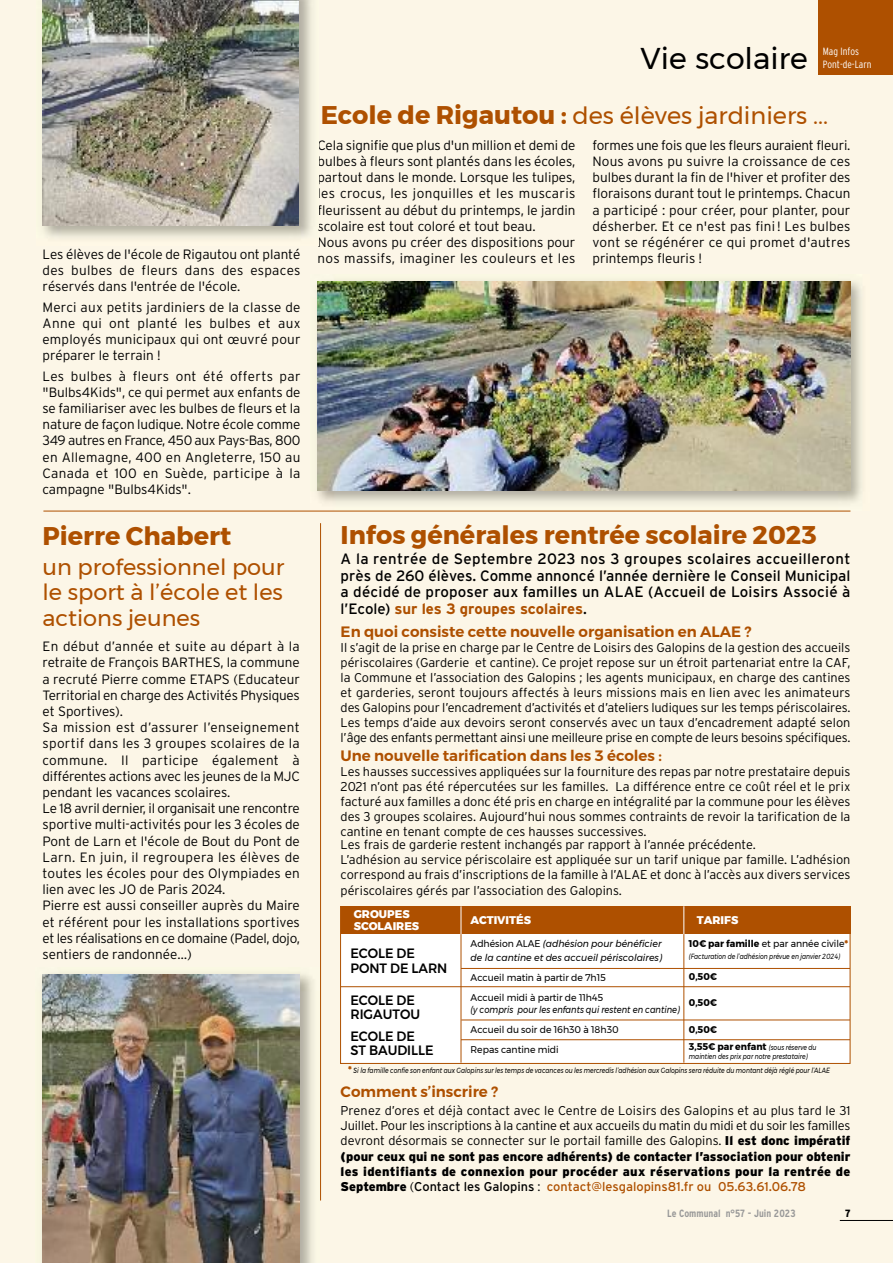
<style>
.page{position:relative;width:893px;height:1263px;background:#fcf6e7}
.page>*{position:absolute;margin:0;border:0;box-sizing:border-box;transform-origin:0 0}
.t1{font:30px "Montserrat";color:#000}
.t2{font:700 25.5px "Montserrat";color:#ae5000}
.t3{font:24px "Montserrat";color:#ae5000}
.t4{font:22.5px/25.5px "Montserrat";color:#ae5000;text-align:justify}
.t5{font:15px/16.5px "Interstate";letter-spacing:.01em;color:#000;text-align:justify}
.t6{font:600 15px "Montserrat";color:#ae5000}
.t7{font:300 13.5px/16.2px "Interstate";color:#000;text-align:justify}
.t8{font:500 13.5px/13.8px "Montserrat";color:#000;scale:.95 1}
.t9{font:300 12.75px/15px "Interstate";color:#000;text-align:justify}
.t10{font:800 11.1px/11.6px "Montserrat";color:#fff}
.t11{font:700 condensed 10.5px "Interstate";color:#999}
.t12{font:300 condensed 10.5px "Interstate";color:#fff}
.t13{font:900 condensed 10.5px "Interstate";color:#000}
.t14{font:9.75px/19.8px "Montserrat";color:#000;scale:.95 1}
.t15{font:italic 9.75px/14px "Montserrat";color:#000;scale:.95 1}
.t16{font:italic 9.75px "Montserrat";color:#000;scale:.85 1}
.t17{font:700 9.75px "Montserrat";color:#000;scale:.95 1}
.t18{font:italic 7.5px "Montserrat";color:#000;scale:.8 1}
.s1{font-weight:700;font-size:25.5px}
.s2{font-weight:700;color:#ae5000}
.s3{font-style:normal}
.s4{font-weight:700}
.s5{font-weight:900;color:#ae5000}
.s6{font-weight:400;font-style:italic;font-size:7.5px}
.s7{font-weight:900;font-style:normal;font-size:9.75px;color:#ae5000}
.s8{font-weight:900}
.s9{font-weight:400}
.s10{font-weight:400;color:#ae5000}
</style>
<div class="page">
<img style="left:42px;top:0;width:270px;height:238px">
<img style="left:43px;top:0;width:256px;height:225px">
<img style="left:317px;top:280px;width:545px;height:223px">
<img style="left:317px;top:282px;width:533px;height:208px">
<img style="left:42px;top:973px;width:271px;height:290px">
<img style="left:43px;top:974px;width:257px;height:289px">
<hr style="left:840px;top:1220px;width:53px;height:1px;background:#000">
<div style="left:819px;top:0;width:74px;height:74px;background:#ae5000"></div>
<hr style="left:320px;top:523px;width:1px;height:677px;background:#ae5000">
<div style="left:341px;top:907px;width:509px;height:156px;background:#fff"></div>
<div style="left:341px;top:906px;width:509px;height:28px;background:#ae5000"></div>
<hr style="left:461px;top:968px;width:389px;height:1px;background:#ae5000">
<hr style="left:341px;top:986px;width:509px;height:1px;background:#ae5000">
<hr style="left:461px;top:1020px;width:389px;height:1px;background:#ae5000">
<hr style="left:461px;top:1039px;width:389px;height:1px;background:#ae5000">
<hr style="left:461px;top:912px;width:1px;height:151px;background:#ae5000">
<svg style="left:461px;top:906px;width:1px;height:28px"></svg>
<hr style="left:684px;top:912px;width:1px;height:151px;background:#ae5000">
<svg style="left:684px;top:906px;width:1px;height:28px"></svg>
<hr style="left:43px;top:511px;width:807px;height:1px;background:#ae5000">
<p class="t7" style="left:43px;top:246px;width:259px">Les élèves de l'école de Rigautou ont planté des bulbes de fleurs dans des espaces réservés dans l'entrée de l'école.</p>
<p class="t7" style="left:43px;top:299px;width:259px">Merci aux petits jardiniers de la classe de Anne qui ont planté les bulbes et aux employés municipaux qui ont œuvré pour préparer le terrain !</p>
<p class="t7" style="left:43px;top:368px;width:259px">Les bulbes à fleurs ont été offerts par "Bulbs4Kids", ce qui permet aux enfants de se familiariser avec les bulbes de fleurs et la nature de façon ludique. Notre école comme 349 autres en France, 450 aux Pays-Bas, 800 en Allemagne, 400 en Angleterre, 150 au Canada et 100 en Suède, participe à la campagne "Bulbs4Kids".</p>
<h2 class="t2" style="left:43px;top:520px;width:190px">Pierre Chabert</h2>
<h3 class="t4" style="left:43px;top:554px;width:243px">un professionnel pour le sport à l’école et les actions jeunes</h3>
<p class="t7" style="left:43px;top:638px;width:259px;text-align:left">En début d’année et suite au départ à la retraite de François BARTHES, la commune a recruté Pierre comme ETAPS (Educateur Territorial en charge des Activités Physiques et Sportives).<br>Sa mission est d’assurer l’enseignement sportif dans les 3 groupes scolaires de la commune. Il participe également à différentes actions avec les jeunes de la MJC pendant les vacances scolaires.<br>Le 18 avril dernier, il organisait une rencontre sportive multi-activités pour les 3 écoles de Pont de Larn et l'école de Bout du Pont de Larn. En juin, il regroupera les élèves de toutes les écoles pour des Olympiades en lien avec les JO de Paris 2024.<br>Pierre est aussi conseiller auprès du Maire et référent pour les installations sportives et les réalisations en ce domaine (Padel, dojo, sentiers de randonnée…)</p>
<h1 class="t1" style="left:641px;top:40px;width:169px">Vie scolaire</h1>
<p class="t12" style="left:823px;top:47px;width:38px">Mag Infos</p>
<p class="t12" style="left:823px;top:61px;width:50px">Pont-de-Larn</p>
<h3 class="t3" style="left:321px;top:100px;width:509px"><span class="s1">Ecole de Rigautou :</span> des élèves jardiniers ...</h3>
<p class="t7" style="left:317px;top:137px;width:259px;text-align:left">Cela signifie que plus d'un million et demi de bulbes à fleurs sont plantés dans les écoles, partout dans le monde. Lorsque les tulipes, les crocus, les jonquilles et les muscaris fleurissent au début du printemps, le jardin scolaire est tout coloré et tout beau.<br>Nous avons pu créer des dispositions pour nos massifs, imaginer les couleurs et les</p>
<p class="t7" style="left:592px;top:137px;width:259px">formes une fois que les fleurs auraient fleuri.<br>Nous avons pu suivre la croissance de ces bulbes durant la fin de l'hiver et profiter des floraisons durant tout le printemps. Chacun a participé : pour créer, pour planter, pour désherber. Et ce n'est pas fini ! Les bulbes vont se régénérer ce qui promet d'autres printemps fleuris !</p>
<h2 class="t2" style="left:341px;top:519px;width:478px">Infos générales rentrée scolaire 2023</h2>
<p class="t5" style="left:341px;top:551px;width:511px">A la rentrée de Septembre 2023 nos 3 groupes scolaires accueilleront près de 260 élèves. Comme annoncé l’année dernière le Conseil Municipal a décidé de proposer aux familles un ALAE (Accueil de Loisirs Associé à l’Ecole) <span class="s2">sur les 3 groupes scolaires</span>.</p>
<p class="t6" style="left:341px;top:622px;width:412px">En quoi consiste cette nouvelle organisation en ALAE ?</p>
<p class="t9" style="left:341px;top:640px;width:511px">Il s’agit de la prise en charge par le Centre de Loisirs des Galopins de la gestion des accueils périscolaires (Garderie et cantine). Ce projet repose sur un étroit partenariat entre la CAF, la Commune et l’association des Galopins ; les agents municipaux, en charge des cantines et garderies, seront toujours affectés à leurs missions mais en lien avec les animateurs des Galopins pour l’encadrement d’activités et d’ateliers ludiques sur les temps périscolaires.<br>Les temps d’aide aux devoirs seront conservés avec un taux d’encadrement adapté selon l’âge des enfants permettant ainsi une meilleure prise en compte de leurs besoins spécifiques.</p>
<p class="t6" style="left:341px;top:746px;width:323px">Une nouvelle tarification dans les 3 écoles :</p>
<p class="t9" style="left:341px;top:764px;width:511px">Les hausses successives appliquées sur la fourniture des repas par notre prestataire depuis 2021 n’ont pas été répercutées sur les familles. La différence entre ce coût réel et le prix facturé aux familles a donc été pris en charge en intégralité par la commune pour les élèves des 3 groupes scolaires. Aujourd’hui nous sommes contraints de revoir la tarification de la cantine en tenant compte de ces hausses successives.</p>
<p class="t9" style="left:341px;top:837px;width:511px;text-align:left">Les frais de garderie restent inchangés par rapport à l’année précédente.<br>L’adhésion au service périscolaire est appliquée sur un tarif unique par famille. L’adhésion correspond au frais d’inscriptions de la famille à l’ALAE et donc à l’accès aux divers services périscolaires gérés par l’association des Galopins.</p>
<p class="t10" style="left:354px;top:908px;width:67px">GROUPES<br>SCOLAIRES</p>
<p class="t10" style="left:470px;top:914px;width:62px">ACTIVITéS</p>
<p class="t10" style="left:697px;top:914px;width:43px">TARIFS</p>
<p class="t8" style="left:350px;top:945px;width:104px;line-height:15px">ECOLE DE<br>PONT DE LARN</p>
<p class="t8" style="left:350px;top:993px;width:75px">ECOLE DE<br>RIGAUTOU</p>
<p class="t8" style="left:350px;top:1029px;width:89px">ECOLE DE<br>ST BAUDILLE</p>
<p class="t15" style="left:471px;top:937px;width:203px"><span class="s3">Adhésion ALAE</span> (adhésion pour bénéficier de la cantine et des accueil périscolaires)</p>
<p class="t14" style="left:471px;top:967px;width:144px">Accueil matin à partir de 7h15<br>Accueil midi à partir de 11h45</p>
<p class="t16" style="left:471px;top:1004px;width:248px">(y compris pour les enfants qui restent en cantine)</p>
<p class="t14" style="left:471px;top:1019px;width:157px">Accueil du soir de 16h30 à 18h30<br>Repas cantine midi</p>
<p class="t14" style="left:689px;top:934px;width:169px"><span class="s4">10€ par famille</span> et par année civile<span class="s5">*</span></p>
<p class="t18" style="left:689px;top:952px;width:191px">(Facturation de l’adhésion prévue en janvier 2024)</p>
<p class="t17" style="left:689px;top:970px;width:31px">0,50€</p>
<p class="t17" style="left:689px;top:996px;width:31px">0,50€</p>
<p class="t17" style="left:689px;top:1023px;width:31px">0,50€</p>
<p class="t17" style="left:689px;top:1040px;width:136px">3,55€ par enfant <span class="s6">(sous réserve du</span></p>
<p class="t18" style="left:689px;top:1051px;width:150px">maintien des prix par notre prestataire)</p>
<p class="t18" style="left:348px;top:1066px;width:604px"><span class="s7">*</span> Si la famille confie son enfant aux Galopins sur les temps de vacances ou les mercredis l’adhésion aux Galopins sera réduite du montant déjà réglé pour l’ALAE</p>
<p class="t6" style="left:341px;top:1082px;width:159px">Comment s’inscrire ?</p>
<p class="t9" style="left:341px;top:1102px;width:511px">Prenez d’ores et déjà contact avec le Centre de Loisirs des Galopins et au plus tard le 31<br>Juillet. Pour les inscriptions à la cantine et aux accueils du matin du midi et du soir les familles devront désormais se connecter sur le portail famille des Galopins. <span class="s8">Il est donc impératif (pour ceux qui ne sont pas encore adhérents) de contacter l’association pour obtenir les identifiants de connexion pour procéder aux réservations pour la rentrée de Septembre</span> (<span class="s9">Contact les Galopins</span> : <span class="s10">contact@lesgalopins81.fr ou 05.63.61.06.78</span></p>
<p class="t11" style="left:667px;top:1209px;width:130px">Le Communal n°57 - Juin 2023</p>
<p class="t13" style="left:845px;top:1209px;width:7px">7</p>
</div>
